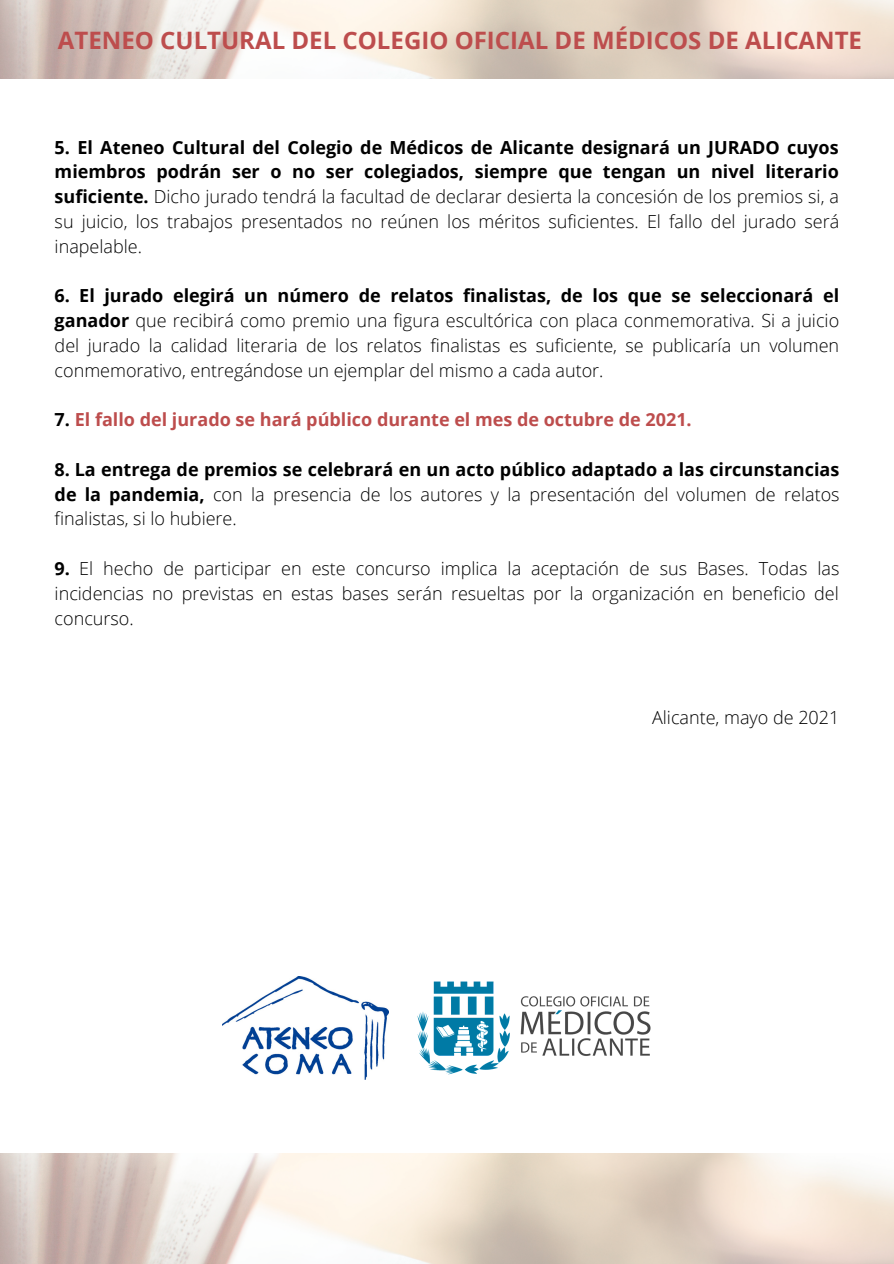
<style>
.page{position:relative;width:894px;height:1264px;background:#fff}
.page>*{position:absolute;margin:0;border:0;box-sizing:border-box;transform-origin:0 0}
.t1{font:700 24px "Open Sans";color:#bd4d4d}
.t2{font:300 18px/24.8px "Open Sans";color:#000;text-align:justify}
.t3{font:700 18px/24.8px "Open Sans";color:#000;text-align:justify}
.t4{font:700 18px "Open Sans";color:#bd4d4d}
.s1{font-weight:700}
.s2{color:#000}
.s3{font-weight:300}
</style>
<div class="page">
<img style="left:0;top:0;width:893px;height:78px">
<img style="left:0;top:1153px;width:893px;height:110px">
<img style="left:417px;top:981px;width:234px;height:94px">
<img style="left:222px;top:976px;width:166px;height:103px">
<p class="t1" style="left:58px;top:23px;width:805px">ATENEO CULTURAL DEL COLEGIO OFICIAL DE MÉDICOS DE ALICANTE</p>
<p class="t2" style="left:55px;top:134px;width:786px"><span class="s1">5. El Ateneo Cultural del Colegio de Médicos de Alicante designará un JURADO cuyos miembros podrán ser o no ser colegiados, siempre que tengan un nivel literario suficiente.</span> Dicho jurado tendrá la facultad de declarar desierta la concesión de los premios si, a su juicio, los trabajos presentados no reúnen los méritos suficientes. El fallo del jurado será inapelable.</p>
<p class="t2" style="left:55px;top:283px;width:785px"><span class="s1">6. El jurado elegirá un número de relatos finalistas, de los que se seleccionará el ganador</span> que recibirá como premio una figura escultórica con placa conmemorativa. Si a juicio del jurado la calidad literaria de los relatos finalistas es suficiente, se publicaría un volumen conmemorativo, entregándose un ejemplar del mismo a cada autor.</p>
<p class="t4" style="left:55px;top:407px;width:638px"><span class="s2">7.</span> El fallo del jurado se hará público durante el mes de octubre de 2021.</p>
<p class="t3" style="left:55px;top:456px;width:786px">8. La entrega de premios se celebrará en un acto público adaptado a las circunstancias de la pandemia, <span class="s3">con la presencia de los autores y la presentación del volumen de relatos finalistas, si lo hubiere.</span></p>
<p class="t2" style="left:55px;top:555px;width:786px"><span class="s1">9.</span> El hecho de participar en este concurso implica la aceptación de sus Bases. Todas las incidencias no previstas en estas bases serán resueltas por la organización en beneficio del concurso.</p>
<p class="t2" style="left:652px;top:704px;width:189px">Alicante, mayo de 2021</p>
</div>
